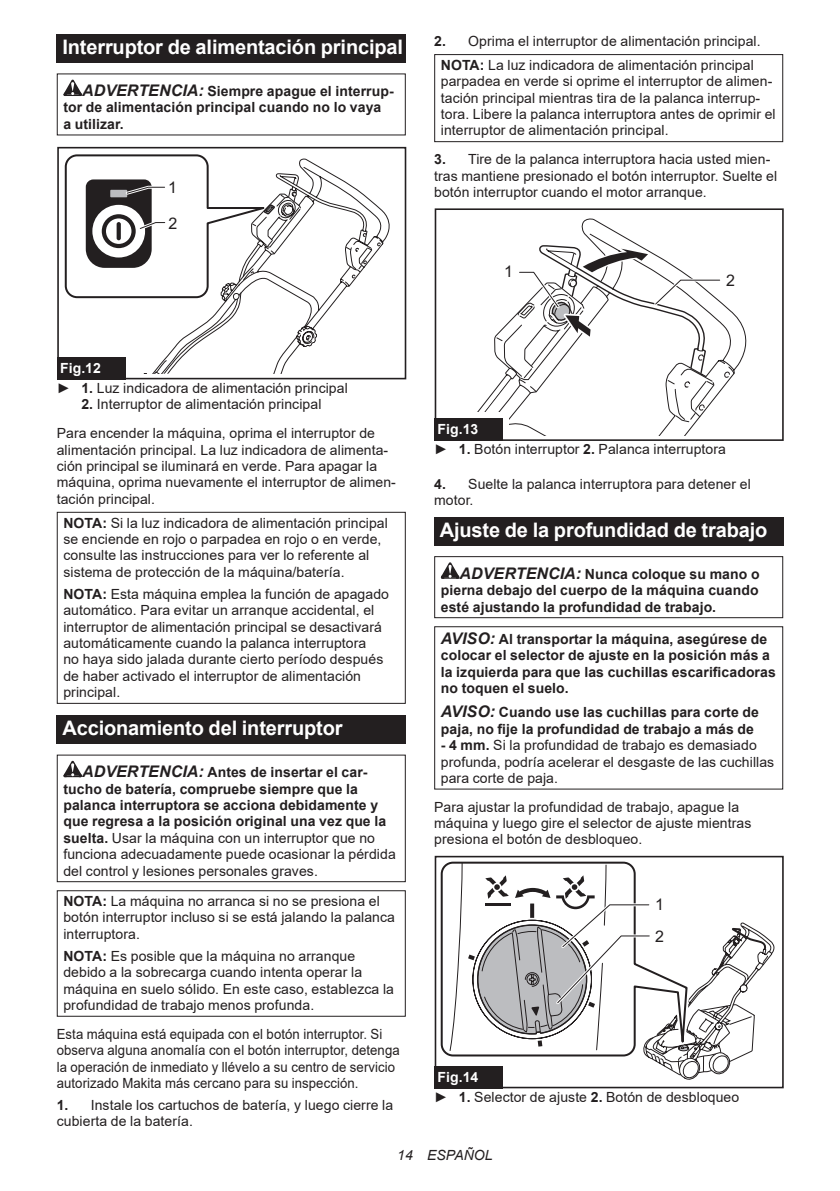
<style>
.page{position:relative;width:840px;height:1191px;background:#fff}
.page>*{position:absolute;margin:0;border:0;box-sizing:border-box;transform-origin:0 0}
.t1{font:700 20px "Arial";letter-spacing:-.01em;color:#fff}
.t2{font:16px/32px "Arial";color:#231f20}
.t3{font:14px/16.4px "Arial";letter-spacing:.005em;color:#231f20}
.t4{font:700 14px/16.4px "Arial";letter-spacing:.005em;color:#231f20}
.t5{font:14px/16.4px "Arial";letter-spacing:.005em;color:#231f20;scale:.94 1}
.t6{font:italic 14px "Arial";letter-spacing:.005em;color:#231f20}
.s1{font-style:italic;font-size:16px}
.s2{font-weight:700;color:#fff}
.s3{font-weight:700}
.s4{font-weight:400}
</style>
<div class="page">
<div style="left:57px;top:34px;width:348px;height:29px;background:#231f20"></div>
<svg style="left:63px;top:80px;width:19px;height:16px"></svg>
<svg style="left:275px;top:158px;width:115px;height:216px"></svg>
<svg style="left:275px;top:191px;width:105px;height:181px"></svg>
<div style="left:57px;top:147px;width:349px;height:232px;border:2px solid #231f20"></div>
<svg style="left:64px;top:154px;width:211px;height:220px"></svg>
<div style="left:57px;top:357px;width:68px;height:22px;background:#231f20"></div>
<div style="left:57px;top:512px;width:348px;height:192px;border:1px solid #231f20"></div>
<div style="left:57px;top:715px;width:348px;height:28px;background:#231f20"></div>
<svg style="left:63px;top:761px;width:19px;height:16px"></svg>
<div style="left:57px;top:754px;width:348px;height:128px;border:1px solid #231f20"></div>
<div style="left:57px;top:890px;width:348px;height:126px;border:1px solid #231f20"></div>
<div style="left:434px;top:54px;width:348px;height:88px;border:1px solid #231f20"></div>
<svg style="left:581px;top:218px;width:166px;height:157px"></svg>
<div style="left:434px;top:208px;width:349px;height:233px;border:2px solid #231f20"></div>
<svg style="left:477px;top:244px;width:257px;height:191px"></svg>
<div style="left:434px;top:418px;width:68px;height:23px;background:#231f20"></div>
<div style="left:434px;top:517px;width:348px;height:28px;background:#231f20"></div>
<svg style="left:440px;top:562px;width:19px;height:17px"></svg>
<div style="left:434px;top:556px;width:348px;height:62px;border:1px solid #231f20"></div>
<div style="left:434px;top:626px;width:348px;height:163px;border:1px solid #231f20"></div>
<svg style="left:440px;top:861px;width:186px;height:195px"></svg>
<div style="left:434px;top:856px;width:349px;height:232px;border:2px solid #231f20"></div>
<svg style="left:449px;top:862px;width:326px;height:218px"></svg>
<div style="left:434px;top:1065px;width:68px;height:23px;background:#231f20"></div>
<h1 class="t1" style="left:62px;top:33px;width:342px">Interruptor de alimentación principal</h1>
<p class="t4" style="left:63px;top:83px;width:331px;text-indent:19px"><span class="s1">ADVERTENCIA:</span> Siempre apague el interrup&shy;tor de alimentación principal cuando no lo vaya<br>a utilizar.</p>
<p class="t2" style="left:168px;top:172px;width:10px">1</p>
<p class="t2" style="left:168px;top:207px;width:10px">2</p>
<p class="t3" style="left:57px;top:357px;width:292px;line-height:20.2px"><span class="s2">Fig.12<br></span>► <span class="s3">1.</span> Luz indicadora de alimentación principal</p>
<p class="t3" style="left:57px;top:390px;width:319px;line-height:28.8px;text-indent:25px"><span class="s3">2.</span> Interruptor de alimentación principal<br>Para encender la máquina, oprima el interruptor de</p>
<p class="t3" style="left:57px;top:441px;width:340px">alimentación principal. La luz indicadora de alimenta&shy;ción principal se iluminará en verde. Para apagar la máquina, oprima nuevamente el interruptor de alimen&shy;tación principal.</p>
<p class="t3" style="left:63px;top:514px;width:326px"><span class="s3">NOTA:</span> Si la luz indicadora de alimentación principal se enciende en rojo o parpadea en rojo o en verde, consulte las instrucciones para ver lo referente al sistema de protección de la máquina/batería.</p>
<p class="t3" style="left:63px;top:585px;width:327px"><span class="s3">NOTA:</span> Esta máquina emplea la función de apagado automático. Para evitar un arranque accidental, el interruptor de alimentación principal se desactivará automáticamente cuando la palanca interruptora<br>no haya sido jalada durante cierto período después de haber activado el interruptor de alimentación principal.</p>
<h1 class="t1" style="left:62px;top:714px;width:281px">Accionamiento del interruptor</h1>
<p class="t4" style="left:63px;top:764px;width:333px;text-indent:19px"><span class="s1">ADVERTENCIA:</span> Antes de insertar el car&shy;tucho de batería, compruebe siempre que la palanca interruptora se acciona debidamente y que regresa a la posición original una vez que la suelta. <span class="s4">Usar la máquina con un interruptor que no funciona adecuadamente puede ocasionar la pérdida del control y lesiones personales graves.</span></p>
<p class="t3" style="left:63px;top:893px;width:333px"><span class="s3">NOTA:</span> La máquina no arranca si no se presiona el botón interruptor incluso si se está jalando la palanca interruptora.</p>
<p class="t3" style="left:63px;top:947px;width:332px"><span class="s3">NOTA:</span> Es posible que la máquina no arranque debido a la sobrecarga cuando intenta operar la máquina en suelo sólido. En este caso, establezca la profundidad de trabajo menos profunda.</p>
<p class="t5" style="left:57px;top:1025px;width:366px">Esta máquina está equipada con el botón interruptor. Si observa alguna anomalía con el botón interruptor, detenga la operación de inmediato y llévelo a su centro de servicio autorizado Makita más cercano para su inspección.</p>
<p class="t3" style="left:57px;top:1096px;width:338px"><span class="s3">1.</span> Instale los cartuchos de batería, y luego cierre la cubierta de la batería.</p>
<p class="t3" style="left:434px;top:29px;width:328px;line-height:23.8px;text-align:center"><span class="s3">2.</span> Oprima el interruptor de alimentación principal.<br><span class="s3">NOTA:</span> La luz indicadora de alimentación principal</p>
<p class="t3" style="left:440px;top:73px;width:336px">parpadea en verde si oprime el interruptor de alimen&shy;tación principal mientras tira de la palanca interrup&shy;tora. Libere la palanca interruptora antes de oprimir el interruptor de alimentación principal.</p>
<p class="t3" style="left:434px;top:151px;width:344px"><span class="s3">3.</span> Tire de la palanca interruptora hacia usted mien&shy;tras mantiene presionado el botón interruptor. Suelte el botón interruptor cuando el motor arranque.</p>
<p class="t2" style="left:504px;top:255px;width:10px">1</p>
<p class="t2" style="left:725px;top:264px;width:10px">2</p>
<p class="t3" style="left:434px;top:419px;width:293px;line-height:20.2px"><span class="s2">Fig.13<br></span>► <span class="s3">1.</span> Botón interruptor <span class="s3">2.</span> Palanca interruptora</p>
<p class="t3" style="left:434px;top:476px;width:318px"><span class="s3">4.</span> Suelte la palanca interruptora para detener el motor.</p>
<h1 class="t1" style="left:439px;top:515px;width:329px">Ajuste de la profundidad de trabajo</h1>
<p class="t4" style="left:440px;top:566px;width:320px;text-align:justify;text-indent:19px"><span class="s1">ADVERTENCIA:</span> Nunca coloque su mano o pierna debajo del cuerpo de la máquina cuando esté ajustando la profundidad de trabajo.</p>
<p class="t4" style="left:440px;top:631px;width:336px"><span class="s1">AVISO:</span> Al transportar la máquina, asegúrese de colocar el selector de ajuste en la posición más a la izquierda para que las cuchillas escarificadoras no toquen el suelo.</p>
<p class="t4" style="left:440px;top:704px;width:319px"><span class="s1">AVISO:</span> Cuando use las cuchillas para corte de paja, no fije la profundidad de trabajo a más de</p>
<p class="t3" style="left:440px;top:737px;width:335px"><span class="s3">- 4 mm.</span> Si la profundidad de trabajo es demasiado profunda, podría acelerar el desgaste de las cuchillas para corte de paja.</p>
<p class="t3" style="left:434px;top:798px;width:318px">Para ajustar la profundidad de trabajo, apague la máquina y luego gire el selector de ajuste mientras presiona el botón de desbloqueo.</p>
<p class="t2" style="left:654px;top:888px;width:11px">1<br>2</p>
<p class="t3" style="left:434px;top:1066px;width:306px;line-height:20.2px"><span class="s2">Fig.14<br></span>► <span class="s3">1.</span> Selector de ajuste <span class="s3">2.</span> Botón de desbloqueo</p>
<p class="t6" style="left:397px;top:1146px;width:97px">14 ESPAÑOL</p>
</div>
